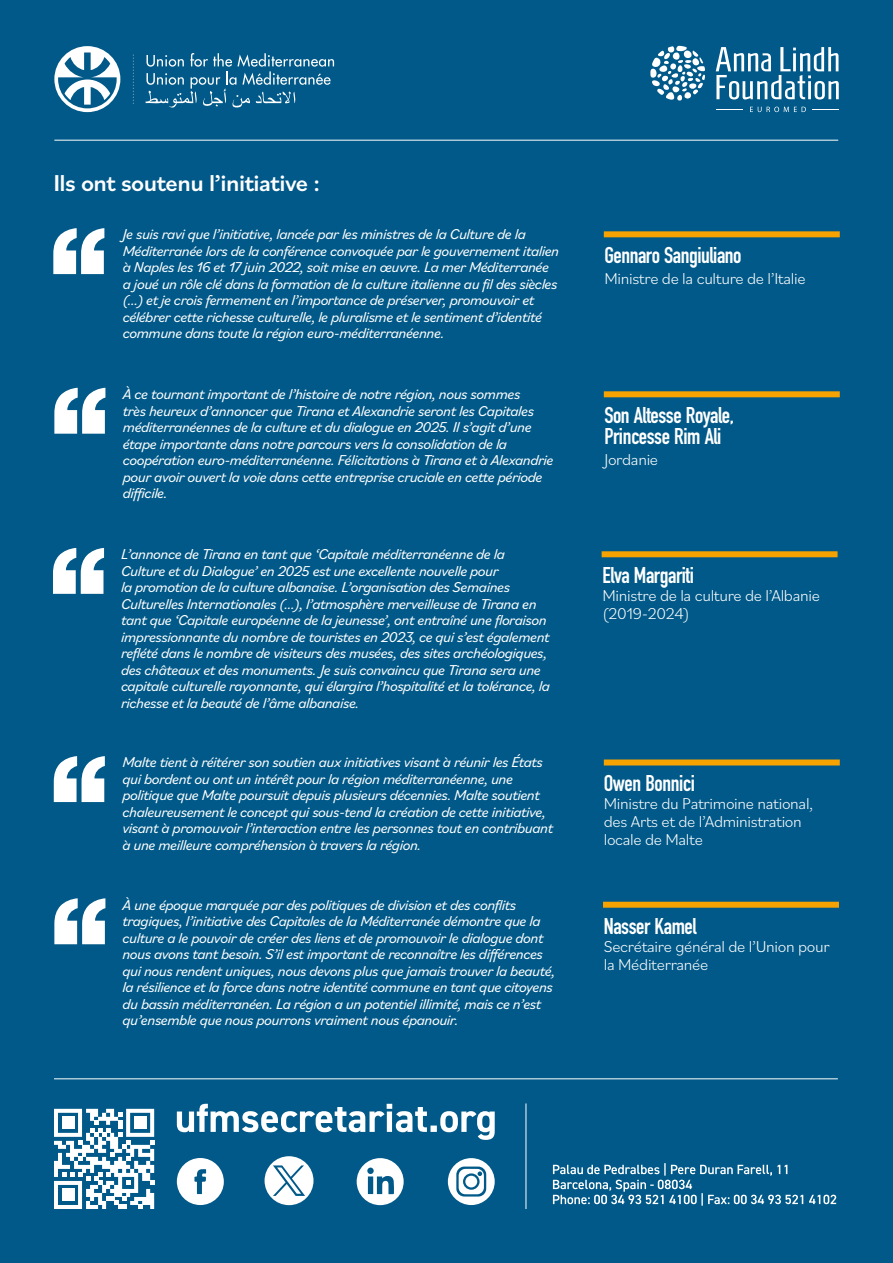
<style>
.page{position:relative;width:893px;height:1263px;background:#005988}
.page>*{position:absolute;margin:0;border:0;box-sizing:border-box;transform-origin:0 0}
.t1{font:500 24.15px "Bilo";letter-spacing:-.02em;color:#fff}
.t2{font:700 22.5px/21px "DIN Condensed";letter-spacing:-.02em;color:#fff}
.t3{font:300 16.5px/18px "Bilo";letter-spacing:-.02em;color:#fff}
.t4{font:italic 15px/16.5px "Bilo";letter-spacing:-.03em;color:#fff}
</style>
<div class="page">
<svg style="left:54px;top:46px;width:281px;height:66px"></svg>
<hr style="left:54px;top:140px;width:784px;height:1px;background:#fff">
<svg style="left:650px;top:46px;width:55px;height:55px"></svg>
<svg style="left:716px;top:47px;width:123px;height:52px"></svg>
<svg style="left:750px;top:107px;width:56px;height:5px"></svg>
<svg style="left:717px;top:109px;width:26px;height:1px"></svg>
<svg style="left:812px;top:109px;width:27px;height:1px"></svg>
<div style="left:604px;top:231px;width:236px;height:6px;background:#f6a200"></div>
<div style="left:604px;top:391px;width:236px;height:6px;background:#f6a200"></div>
<div style="left:604px;top:759px;width:236px;height:6px;background:#f6a200"></div>
<div style="left:603px;top:902px;width:236px;height:6px;background:#f6a200"></div>
<div style="left:602px;top:551px;width:236px;height:6px;background:#f6a200"></div>
<svg style="left:53px;top:228px;width:51px;height:46px"></svg>
<svg style="left:54px;top:388px;width:51px;height:46px"></svg>
<svg style="left:54px;top:756px;width:51px;height:46px"></svg>
<svg style="left:54px;top:898px;width:51px;height:46px"></svg>
<svg style="left:53px;top:548px;width:51px;height:46px"></svg>
<hr style="left:54px;top:1078px;width:784px;height:1px;background:#fff">
<svg style="left:553px;top:1163px;width:283px;height:43px"></svg>
<svg style="left:177px;top:1104px;width:318px;height:36px"></svg>
<svg style="left:177px;top:1158px;width:47px;height:47px"></svg>
<svg style="left:357px;top:1158px;width:47px;height:47px"></svg>
<svg style="left:448px;top:1158px;width:47px;height:47px"></svg>
<div style="left:465px;top:1176px;width:12px;height:11px;background:#fff;border-radius:50%"></div>
<hr style="left:526px;top:1103px;width:1px;height:106px;background:#fff">
<svg style="left:54px;top:1109px;width:100px;height:100px"></svg>
<svg style="left:265px;top:1156px;width:49px;height:49px"></svg>
<h1 class="t1" style="left:53px;top:167px;width:268px">Ils ont soutenu l’initiative :</h1>
<p class="t4" style="left:123px;top:225px;width:438px">Je suis ravi que l’initiative, lancée par les ministres de la Culture de la Méditerranée lors de la conférence convoquée par le gouvernement italien à Naples les 16 et 17 juin 2022, soit mise en œuvre. La mer Méditerranée a joué un rôle clé dans la formation de la culture italienne au fil des siècles (...) et je crois fermement en l’importance de préserver, promouvoir et célébrer cette richesse culturelle, le pluralisme et le sentiment d’identité commune dans toute la région euro-méditerranéenne.</p>
<p class="t4" style="left:123px;top:385px;width:432px">À ce tournant important de l’histoire de notre région, nous sommes<br>très heureux d’annoncer que Tirana et Alexandrie seront les Capitales méditerranéennes de la culture et du dialogue en 2025. Il s’agit d’une étape importante dans notre parcours vers la consolidation de la coopération euro-méditerranéenne. Félicitations à Tirana et à Alexandrie pour avoir ouvert la voie dans cette entreprise cruciale en cette période difficile.</p>
<p class="t4" style="left:121px;top:545px;width:431px">L’annonce de Tirana en tant que ‘Capitale méditerranéenne de la Culture et du Dialogue’ en 2025 est une excellente nouvelle pour<br>la promotion de la culture albanaise. L’organisation des Semaines Culturelles Internationales (...), l’atmosphère merveilleuse de Tirana en tant que ‘Capitale européenne de la jeunesse’, ont entraîné une floraison impressionnante du nombre de touristes en 2023, ce qui s’est également reflété dans le nombre de visiteurs des musées, des sites archéologiques, des châteaux et des monuments. Je suis convaincu que Tirana sera une capitale culturelle rayonnante, qui élargira l’hospitalité et la tolérance, la richesse et la beauté de l’âme albanaise.</p>
<p class="t4" style="left:122px;top:753px;width:432px">Malte tient à réitérer son soutien aux initiatives visant à réunir les États qui bordent ou ont un intérêt pour la région méditerranéenne, une politique que Malte poursuit depuis plusieurs décennies. Malte soutient chaleureusement le concept qui sous-tend la création de cette initiative, visant à promouvoir l’interaction entre les personnes tout en contribuant à une meilleure compréhension à travers la région.</p>
<p class="t4" style="left:122px;top:896px;width:434px">À une époque marquée par des politiques de division et des conflits tragiques, l’initiative des Capitales de la Méditerranée démontre que la culture a le pouvoir de créer des liens et de promouvoir le dialogue dont nous avons tant besoin. S’il est important de reconnaître les différences qui nous rendent uniques, nous devons plus que jamais trouver la beauté, la résilience et la force dans notre identité commune en tant que citoyens du bassin méditerranéen. La région a un potentiel illimité, mais ce n’est qu’ensemble que nous pourrons vraiment nous épanouir.</p>
<h2 class="t2" style="left:604px;top:244px;width:139px">Gennaro Sangiuliano</h2>
<p class="t3" style="left:604px;top:269px;width:203px">Ministre de la culture de l’Italie</p>
<h2 class="t2" style="left:604px;top:405px;width:131px">Son Altesse Royale,<br>Princesse Rim Ali</h2>
<p class="t3" style="left:604px;top:450px;width:55px">Jordanie</p>
<h2 class="t2" style="left:602px;top:565px;width:93px">Elva Margariti</h2>
<p class="t3" style="left:602px;top:586px;width:219px">Ministre de la culture de l’Albanie (2019-2024)</p>
<h2 class="t2" style="left:604px;top:773px;width:93px">Owen Bonnici</h2>
<p class="t3" style="left:604px;top:794px;width:211px">Ministre du Patrimoine national, des Arts et de l’Administration locale de Malte</p>
<h2 class="t2" style="left:604px;top:915px;width:94px">Nasser Kamel</h2>
<p class="t3" style="left:604px;top:936px;width:227px">Secrétaire général de l’Union pour la Méditerranée</p>
</div>
